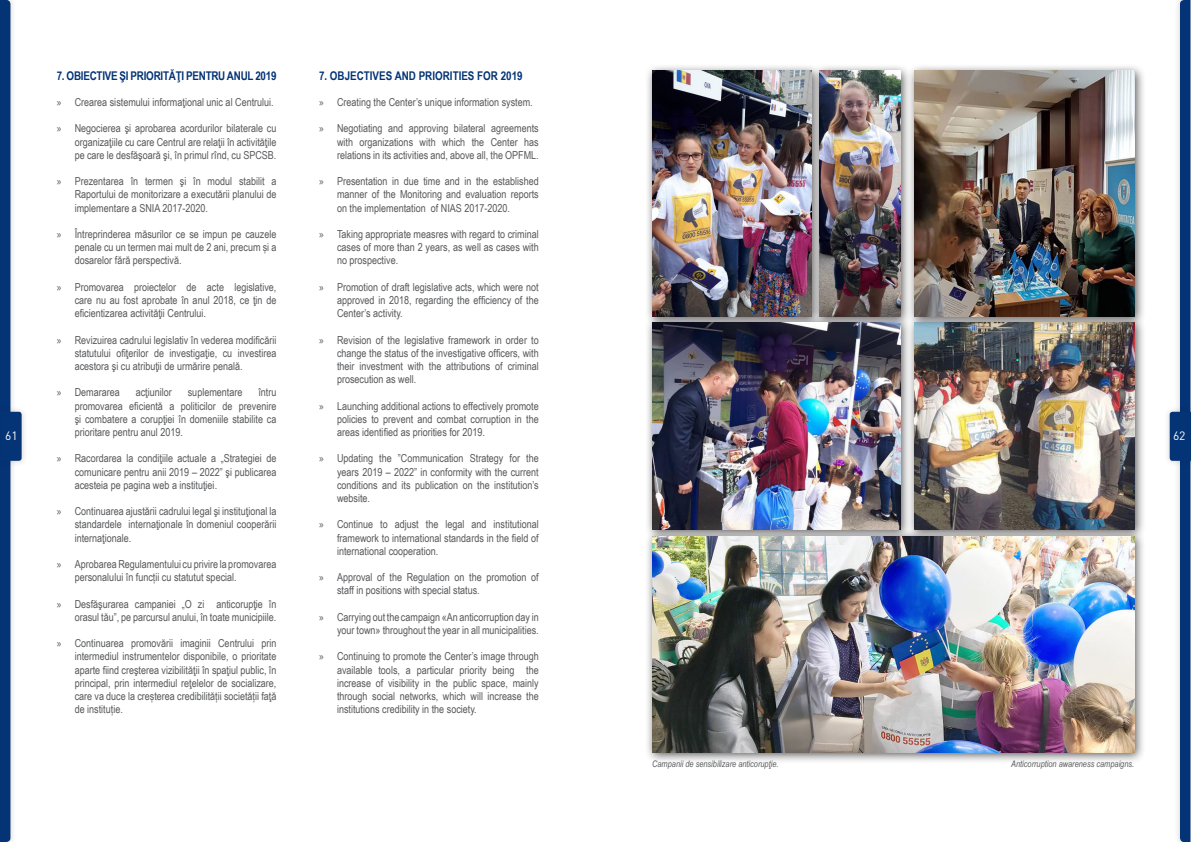
<style>
.page{position:relative;width:1191px;height:842px;background:#fff}
.page>*{position:absolute;margin:0;border:0;box-sizing:border-box;transform-origin:0 0}
.t1{font:700 12px "Arial Narrow";letter-spacing:-.02em;color:#043376}
.t2{font:700 12px "Arial Narrow";color:#043376}
.t3{font:12px "DIN Pro";color:#fff}
.t4{font:11px/13.2px "Arial Narrow";color:#57585a;text-align:justify}
.t5{font:italic 9px "Arial Narrow";color:#57585a}
.s1{font-family:"Myriad Pro"}
</style>
<div class="page">
<div style="left:0;top:406px;width:28px;height:61px;background:#231f20;opacity:.2"></div>
<svg style="left:0;top:0;width:22px;height:842px"></svg>
<div style="left:907px;top:314px;width:238px;height:227px;background:#231f20;opacity:.75"></div>
<img style="left:914px;top:328px;width:220px;height:201px">
<div style="left:644px;top:63px;width:179px;height:265px;background:#231f20;opacity:.75"></div>
<img style="left:652px;top:71px;width:159px;height:243px">
<div style="left:811px;top:63px;width:100px;height:265px;background:#231f20;opacity:.75"></div>
<img style="left:819px;top:71px;width:81px;height:243px">
<div style="left:644px;top:314px;width:268px;height:227px;background:#231f20;opacity:.75"></div>
<img style="left:652px;top:322px;width:248px;height:207px">
<div style="left:644px;top:529px;width:501px;height:235px;background:#231f20;opacity:.75"></div>
<img style="left:652px;top:536px;width:482px;height:216px">
<div style="left:907px;top:63px;width:238px;height:265px;background:#231f20;opacity:.75"></div>
<img style="left:914px;top:71px;width:220px;height:246px">
<div style="left:1163px;top:406px;width:28px;height:61px;background:#fafafa"></div>
<svg style="left:1169px;top:0;width:22px;height:842px"></svg>
<p class="t3" style="left:5px;top:426px;width:14px">61</p>
<p class="t1" style="left:57px;top:66px;width:221px">7. OBIECTIVE ŞI PRIORITĂŢI PENTRU ANUL 2019</p>
<p class="t4" style="left:57px;top:95px;width:219px"><span class="s1">»</span> Crearea sistemului informaţional unic al Centrului.</p>
<p class="t4" style="left:75px;top:122px;width:203px;text-indent:-18px"><span class="s1">»</span> Negocierea şi aprobarea acordurilor bilaterale cu organizaţiile cu care Centrul are relaţii în activităţile pe care le desfăşoară şi, în primul rînd, cu SPCSB.</p>
<p class="t4" style="left:75px;top:174px;width:203px;text-indent:-18px"><span class="s1">»</span> Prezentarea în termen şi în modul stabilit a Raportului de monitorizare a executării planului de implementare a SNIA 2017-2020.</p>
<p class="t4" style="left:75px;top:227px;width:203px;text-indent:-18px"><span class="s1">»</span> Întreprinderea măsurilor ce se impun pe cauzele penale cu un termen mai mult de 2 ani, precum și a dosarelor fără perspectivă.</p>
<p class="t4" style="left:75px;top:280px;width:203px;text-indent:-18px"><span class="s1">»</span> Promovarea proiectelor de acte legislative, care nu au fost aprobate în anul 2018, ce ţin de eficientizarea activităţii Centrului.</p>
<p class="t4" style="left:75px;top:333px;width:203px;text-indent:-18px"><span class="s1">»</span> Revizuirea cadrului legislativ în vederea modificării statutului ofiţerilor de investigaţie, cu investirea acestora şi cu atribuţii de urmărire penală.</p>
<p class="t4" style="left:57px;top:386px;width:65px"><span class="s1">»</span> Demararea</p>
<p class="t4" style="left:136px;top:386px;width:38px">acţiunilor</p>
<p class="t4" style="left:188px;top:386px;width:56px">suplementare</p>
<p class="t4" style="left:75px;top:386px;width:203px;text-indent:184px">întru promovarea eficientă a politicilor de prevenire şi combatere a corupţiei în domeniile stabilite ca prioritare pentru anul 2019.</p>
<p class="t4" style="left:75px;top:452px;width:203px;text-indent:-18px"><span class="s1">»</span> Racordarea la condiţiile actuale a „Strategiei de comunicare pentru anii 2019 – 2022” şi publicarea acesteia pe pagina web a instituţiei.</p>
<p class="t4" style="left:75px;top:504px;width:203px;text-indent:-18px"><span class="s1">»</span> Continuarea ajustării cadrului legal şi instituţional la standardele internaţionale în domeniul cooperării internaţionale.</p>
<p class="t4" style="left:75px;top:557px;width:203px;text-indent:-18px"><span class="s1">»</span> Aprobarea Regulamentului cu privire la promovarea personalului în funcții cu statutut special.</p>
<p class="t4" style="left:57px;top:597px;width:221px;text-align:right"><span class="s1">»</span> Desfăşurarea campaniei „O zi anticorupţie în orasul tău”, pe parcursul anului, în toate municipiile.</p>
<p class="t4" style="left:75px;top:636px;width:203px;text-indent:-18px"><span class="s1">»</span> Continuarea promovării imaginii Centrului prin intermediul instrumentelor disponibile, o prioritate aparte fiind creşterea vizibilităţii în spaţiul public, în principal, prin intermediul reţelelor de socializare, care va duce la creșterea credibilității societății faţă de instituție.</p>
<p class="t2" style="left:319px;top:66px;width:205px">7. OBJECTIVES AND PRIORITIES FOR 2019</p>
<p class="t4" style="left:319px;top:95px;width:215px"><span class="s1">»</span> Creating the Center’s unique information system.</p>
<p class="t4" style="left:337px;top:122px;width:203px;text-indent:-18px"><span class="s1">»</span> Negotiating and approving bilateral agreements with organizations with which the Center has relations in its activities and, above all, the OPFML.</p>
<p class="t4" style="left:337px;top:174px;width:203px;text-indent:-18px"><span class="s1">»</span> Presentation in due time and in the established manner of the Monitoring and evaluation reports on the implementation of NIAS 2017-2020.</p>
<p class="t4" style="left:337px;top:227px;width:203px;text-indent:-18px"><span class="s1">»</span> Taking appropriate measres with regard to criminal cases of more than 2 years, as well as cases with no prospective.</p>
<p class="t4" style="left:337px;top:280px;width:203px;text-indent:-18px"><span class="s1">»</span> Promotion of draft legislative acts, which were not approved in 2018, regarding the efficiency of the Center’s activity.</p>
<p class="t4" style="left:337px;top:333px;width:203px;text-indent:-18px"><span class="s1">»</span> Revision of the legislative framework in order to change the status of the investigative officers, with their investment with the attributions of criminal prosecution as well.</p>
<p class="t4" style="left:337px;top:399px;width:203px;text-indent:-18px"><span class="s1">»</span> Launching additional actions to effectively promote policies to prevent and combat corruption in the areas identified as priorities for 2019.</p>
<p class="t4" style="left:337px;top:452px;width:203px;text-indent:-18px"><span class="s1">»</span> Updating the ”Communication Strategy for the years 2019 – 2022” in conformity with the current conditions and its publication on the institution’s website.</p>
<p class="t4" style="left:337px;top:518px;width:203px;text-indent:-18px"><span class="s1">»</span> Continue to adjust the legal and institutional framework to international standards in the field of international cooperation.</p>
<p class="t4" style="left:337px;top:570px;width:203px;text-indent:-18px"><span class="s1">»</span> Approval of the Regulation on the promotion of staff in positions with special status.</p>
<p class="t4" style="left:319px;top:610px;width:221px;text-align:right"><span class="s1">»</span> Carrying out the campaign «An anticorruption day in your town» throughout the year in all municipalities.</p>
<p class="t4" style="left:337px;top:650px;width:203px;text-indent:-18px"><span class="s1">»</span> Continuing to promote the Center’s image through available tools, a particular priority being the increase of visibility in the public space, mainly through social networks, which will increase the institutions credibility in the society.</p>
<p class="t3" style="left:1173px;top:426px;width:14px">62</p>
<p class="t5" style="left:652px;top:758px;width:128px">Campanii de sensibilizare anticorupţie.</p>
<p class="t5" style="left:1011px;top:758px;width:125px">Anticorruption awareness campaigns.</p>
</div>
